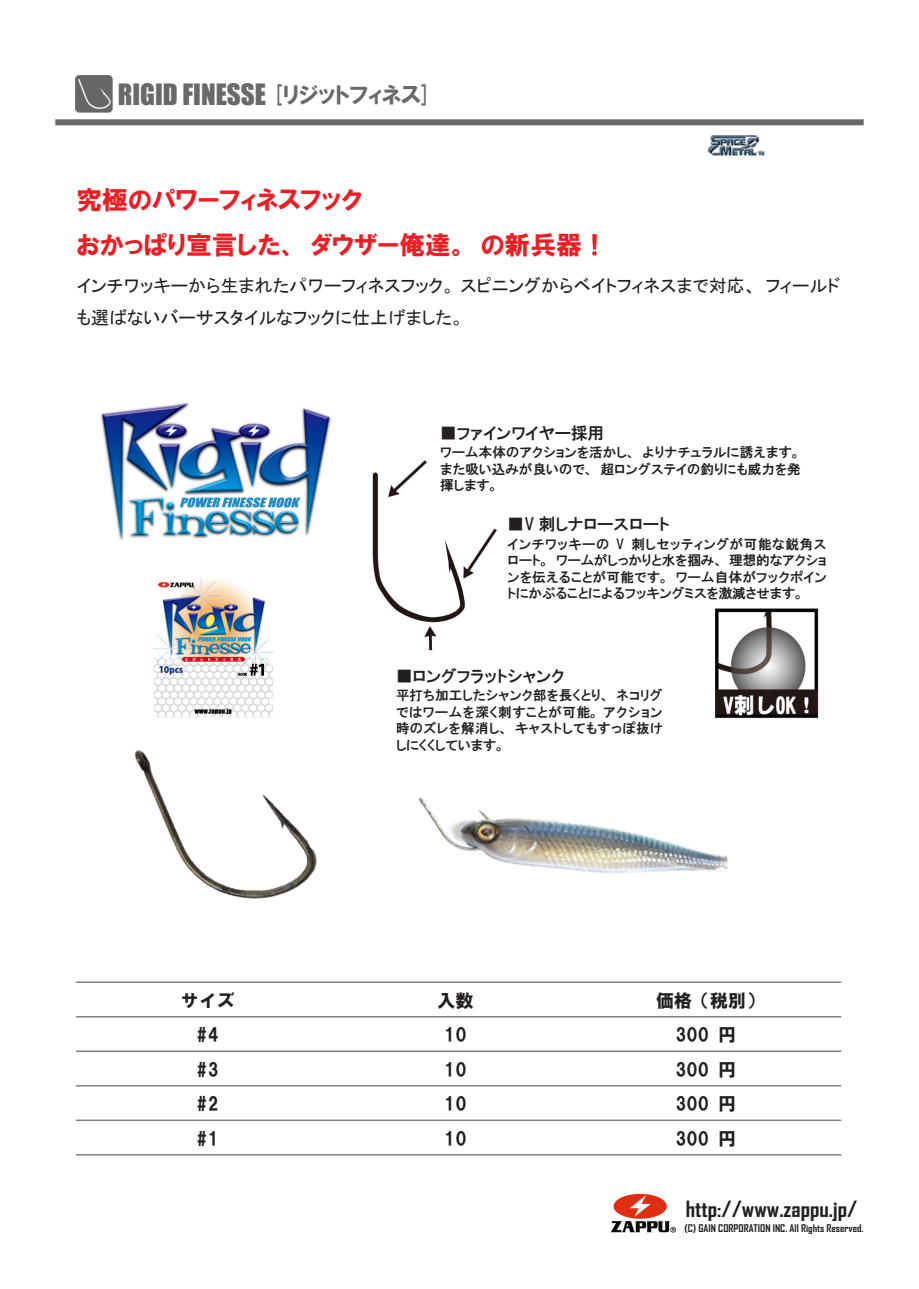
<style>
.page{position:relative;width:919px;height:1289px;background:#fff}
.page>*{position:absolute;margin:0;border:0;box-sizing:border-box;transform-origin:0 0}
.t1{font:27px "Impact";color:#67696b}
.t2{font:25.65px/45px "HGP Soei Kakugothic UB";color:#ee1d23}
.t3{font:700 21.45px "Agency FB";color:#231f20;scale:1.07 1}
.t4{font:18px/31.5px "MS P Gothic";color:#231f20}
.t5{font:18px/34.5px "HG Soei Kakugothic UB";color:#231f20;text-align:center}
.t6{font:16.5px "HGP Gothic E";color:#231f20}
.t7{font:13.5px/16.5px "HGP Gothic E";letter-spacing:.015em;color:#231f20;text-align:justify}
.t8{font:700 10.2px "Agency FB";color:#231f20;scale:1.07 1}
.s1{font-family:"HGP Soei Kakugothic UB";font-size:22.5px}
</style>
<div class="page">
<img style="left:55px;top:75px;width:809px;height:1158px">
<hr style="left:76px;top:981px;width:765px;height:2px;background:#808285">
<hr style="left:76px;top:1016px;width:765px;height:1px;background:#808285">
<hr style="left:76px;top:1050px;width:765px;height:2px;background:#808285">
<hr style="left:76px;top:1085px;width:765px;height:1px;background:#808285">
<hr style="left:76px;top:1119px;width:765px;height:2px;background:#808285">
<hr style="left:76px;top:1154px;width:765px;height:1px;background:#808285">
<div style="left:55px;top:119px;width:808px;height:6px;background:#67696b"></div>
<h1 class="t1" style="left:118px;top:74px;width:317px">RIGID FINESSE <span class="s1">[リジットフィネス]</span></h1>
<h2 class="t2" style="left:77px;top:177px;width:532px">究極のパワーフィネスフック<br>おかっぱり宣言した、ダウザー俺達。の新兵器！</h2>
<h3 class="t4" style="left:77px;top:270px;width:765px">インチワッキーから生まれたパワーフィネスフック。 スピニングからベイトフィネスまで対応、フィールドも選ばないバーサスタイルなフックに仕上げました。</h3>
<p class="t6" style="left:440px;top:424px;width:165px">■ファインワイヤー採用</p>
<p class="t7" style="left:440px;top:444px;width:362px">ワーム本体のアクションを活かし、よりナチュラルに誘えます。また吸い込みが良いので、超ロングステイの釣りにも威力を発揮します。</p>
<p class="t6" style="left:507px;top:516px;width:163px">■V 刺しナロースロート</p>
<p class="t7" style="left:507px;top:535px;width:321px">インチワッキーの V 刺しセッティングが可能な鋭角スロート。ワームがしっかりと水を掴み、理想的なアクションを伝えることが可能です。ワーム自体がフックポイントにかぶることによるフッキングミスを激減させます。</p>
<p class="t6" style="left:396px;top:667px;width:170px">■ロングフラットシャンク</p>
<p class="t7" style="left:396px;top:687px;width:268px">平打ち加工したシャンク部を長くとり、ネコリグではワームを深く刺すことが可能。 アクション時のズレを解消し、キャストしてもすっぽ抜けしにくくしています。</p>
<h3 class="t5" style="left:181px;top:982px;width:56px">サイズ#4<br>#3<br>#2<br>#1</h3>
<h3 class="t5" style="left:437px;top:982px;width:37px">入数<br>10<br>10<br>10<br>10</h3>
<h3 class="t5" style="left:656px;top:982px;width:109px">価格（税別）<br>300 円<br>300 円<br>300 円<br>300 円</h3>
<h3 class="t3" style="left:685px;top:1195px;width:162px">http://www.zappu.jp/</h3>
<p class="t8" style="left:684px;top:1221px;width:169px">(C) GAIN CORPORATION INC. All Rights Reserved.</p>
</div>
